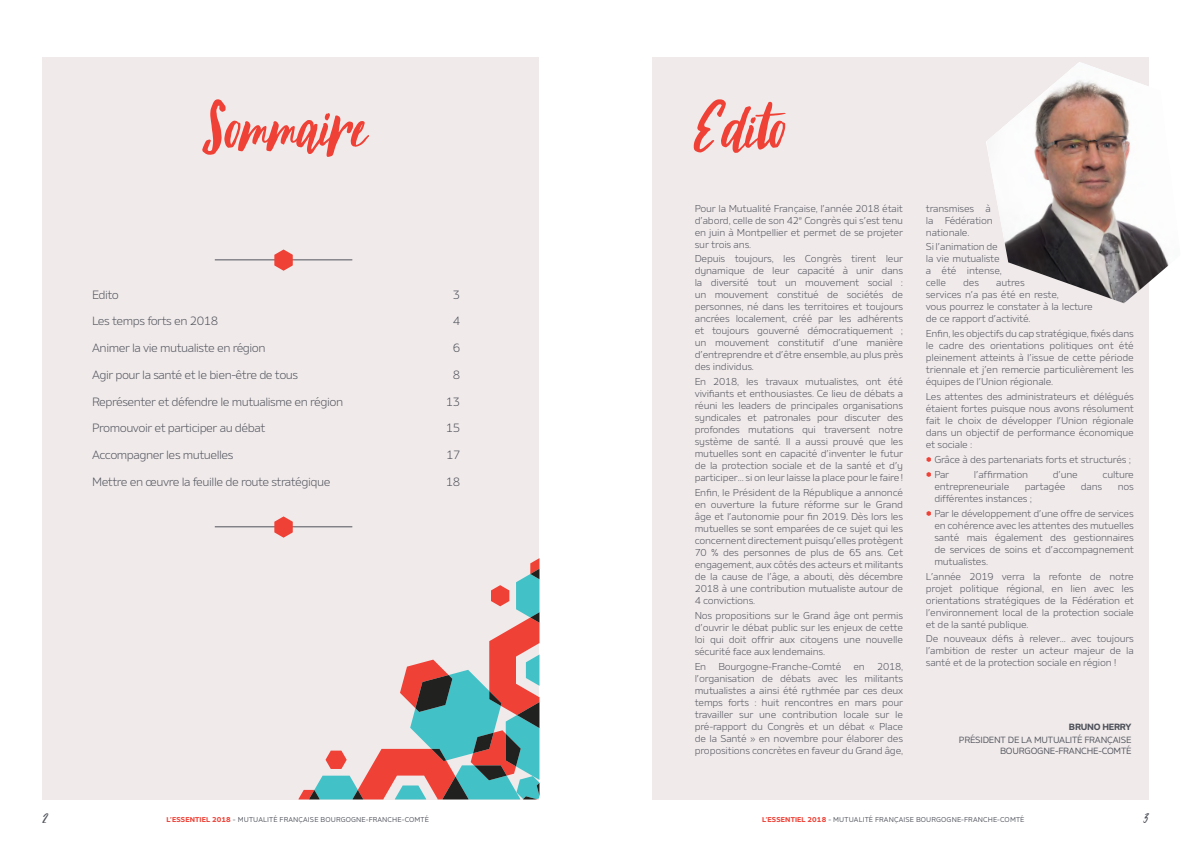
<style>
.page{position:relative;width:1191px;height:842px;background:#fff}
.page>*{position:absolute;margin:0;border:0;box-sizing:border-box;transform-origin:0 0}
.t1{font:80px "October Storm";color:#ef4136}
.t2{font:16px "October Storm";color:#50535c}
.t3{font:300 12px "Amino";letter-spacing:-.04em;color:#50535c}
.t4{font:300 10px/12px "Amino";letter-spacing:-.02em;color:#50535c;text-align:justify}
.t5{font:9px/10.8px "Amino Alt";letter-spacing:-.02em;color:#50535c}
.t6{font:700 9px "Amino Alt";letter-spacing:-.02em;color:#50535c}
.t7{font:7px "Amino Alt";letter-spacing:.02em;color:#50535c}
.s1{font-weight:700;color:#ef4136}
</style>
<div class="page">
<div style="left:652px;top:57px;width:496px;height:742px;background:#eee8e8"></div>
<img style="left:986px;top:63px;width:183px;height:240px">
<div style="left:43px;top:57px;width:496px;height:742px;background:#eee8e8"></div>
<svg style="left:298px;top:558px;width:241px;height:242px"></svg>
<hr style="left:215px;top:260px;width:137px;height:1px;background:#50535c">
<svg style="left:274px;top:249px;width:19px;height:22px"></svg>
<hr style="left:215px;top:526px;width:137px;height:1px;background:#50535c">
<svg style="left:274px;top:516px;width:19px;height:22px"></svg>
<h1 class="t1" style="left:202px;top:88px;width:164px">Sommaire</h1>
<p class="t3" style="left:92px;top:287px;width:28px">Edito</p>
<p class="t3" style="left:453px;top:287px;width:9px">3</p>
<p class="t3" style="left:92px;top:314px;width:128px">Les temps forts en 2018</p>
<p class="t3" style="left:453px;top:314px;width:9px">4</p>
<p class="t3" style="left:92px;top:341px;width:175px">Animer la vie mutualiste en région</p>
<p class="t3" style="left:453px;top:341px;width:9px">6</p>
<p class="t3" style="left:92px;top:367px;width:207px">Agir pour la santé et le bien-être de tous</p>
<p class="t3" style="left:453px;top:367px;width:9px">8</p>
<p class="t3" style="left:92px;top:394px;width:253px">Représenter et défendre le mutualisme en région</p>
<p class="t3" style="left:446px;top:394px;width:16px">13</p>
<p class="t3" style="left:92px;top:421px;width:175px">Promouvoir et participer au débat</p>
<p class="t3" style="left:446px;top:421px;width:16px">15</p>
<p class="t3" style="left:92px;top:448px;width:143px">Accompagner les mutuelles</p>
<p class="t3" style="left:446px;top:448px;width:16px">17</p>
<p class="t3" style="left:92px;top:474px;width:240px">Mettre en œuvre la feuille de route stratégique</p>
<p class="t3" style="left:446px;top:474px;width:16px">18</p>
<h1 class="t1" style="left:694px;top:88px;width:92px">Edito</h1>
<p class="t4" style="left:694px;top:202px;width:210px">Pour la Mutualité Française, l’année 2018 était d’abord, celle de son 42<sup>e</sup> Congrès qui s’est tenu en juin à Montpellier et permet de se projeter sur trois ans.</p>
<p class="t4" style="left:694px;top:253px;width:210px">Depuis toujours, les Congrès tirent leur dynamique de leur capacité à unir dans la diversité tout un mouvement social : un mouvement constitué de sociétés de personnes, né dans les territoires et toujours ancrées localement, créé par les adhérents et toujours gouverné démocratiquement ; un mouvement constitutif d’une manière d’entreprendre et d’être ensemble, au plus près des individus.</p>
<p class="t4" style="left:694px;top:376px;width:210px">En 2018, les travaux mutualistes, ont été vivifiants et enthousiastes. Ce lieu de débats a réuni les leaders de principales organisations syndicales et patronales pour discuter des profondes mutations qui traversent notre système de santé. Il a aussi prouvé que les mutuelles sont en capacité d’inventer le futur de la protection sociale et de la santé et d’y participer… si on leur laisse la place pour le faire !</p>
<p class="t4" style="left:694px;top:486px;width:210px">Enfin, le Président de la République a annoncé en ouverture la future réforme sur le Grand âge et l’autonomie pour fin 2019. Dès lors les mutuelles se sont emparées de ce sujet qui les concernent directement puisqu’elles protègent 70 % des personnes de plus de 65 ans. Cet engagement, aux côtés des acteurs et militants de la cause de l’âge, a abouti, dès décembre 2018 à une contribution mutualiste autour de 4 convictions.</p>
<p class="t4" style="left:694px;top:609px;width:210px">Nos propositions sur le Grand âge ont permis d’ouvrir le débat public sur les enjeux de cette loi qui doit offrir aux citoyens une nouvelle sécurité face aux lendemains.</p>
<p class="t4" style="left:694px;top:660px;width:210px">En Bourgogne-Franche-Comté en 2018, l’organisation de débats avec les militants mutualistes a ainsi été rythmée par ces deux temps forts : huit rencontres en mars pour travailler sur une contribution locale sur le pré-rapport du Congrès et un débat « Place de la Santé » en novembre pour élaborer des propositions concrètes en faveur du Grand âge,</p>
<p class="t4" style="left:926px;top:202px;width:68px;text-align:left">transmises à la Fédération nationale.</p>
<p class="t4" style="left:926px;top:241px;width:77px;text-align:left">Si l’animation de la vie mutualiste a été intense, celle</p>
<p class="t4" style="left:926px;top:277px;width:168px;text-align:left;text-indent:70px">autres<br>services n’a pas été en reste,<br>vous pourrez le constater à la lecture de ce rapport d’activité.</p>
<p class="t4" style="left:926px;top:328px;width:209px">Enfin, les objectifs du cap stratégique, fixés dans le cadre des orientations politiques ont été pleinement atteints à l’issue de cette période triennale et j’en remercie particulièrement les équipes de l’Union régionale.</p>
<p class="t4" style="left:926px;top:390px;width:209px">Les attentes des administrateurs et délégués étaient fortes puisque nous avons résolument fait le choix de développer l’Union régionale dans un objectif de performance économique et sociale :</p>
<p class="t4" style="left:934px;top:452px;width:198px;line-height:14.8px">Grâce à des partenariats forts et structurés ;<br>Par</p>
<p class="t4" style="left:963px;top:277px;width:17px">des</p>
<p class="t4" style="left:974px;top:468px;width:56px">l’affirmation</p>
<p class="t4" style="left:1052px;top:468px;width:27px">d’une</p>
<p class="t4" style="left:1102px;top:468px;width:33px">culture</p>
<p class="t4" style="left:934px;top:480px;width:77px">entrepreneuriale</p>
<p class="t4" style="left:1024px;top:480px;width:42px">partagée</p>
<p class="t4" style="left:1080px;top:480px;width:23px">dans</p>
<p class="t4" style="left:1117px;top:480px;width:18px">nos</p>
<p class="t4" style="left:934px;top:491px;width:201px;line-height:14.8px">différentes instances ;<br>Par le développement d’une offre de services</p>
<p class="t4" style="left:934px;top:519px;width:201px">en cohérence avec les attentes des mutuelles santé mais également des gestionnaires de services de soins et d’accompagnement mutualistes.</p>
<p class="t4" style="left:926px;top:570px;width:209px">L’année 2019 verra la refonte de notre projet politique régional, en lien avec les orientations stratégiques de la Fédération et l’environnement local de la protection sociale et de la santé publique.</p>
<p class="t4" style="left:926px;top:633px;width:209px">De nouveaux défis à relever… avec toujours l’ambition de rester un acteur majeur de la santé et de la protection sociale en région !</p>
<p class="t6" style="left:1069px;top:721px;width:64px">BRUNO HERRY</p>
<p class="t5" style="left:1000px;top:734px;width:133px;text-indent:-41px">PRÉSIDENT DE LA MUTUALITÉ FRANÇAISE<br>BOURGOGNE-FRAN</p>
<p class="t5" style="left:1081px;top:745px;width:39px">CHE-COMTÉ</p>
<h2 class="t2" style="left:43px;top:810px;width:7px">2</h2>
<p class="t7" style="left:167px;top:815px;width:264px"><span class="s1">L’ESSENTIEL 2018</span> - MUTUALITÉ FRANÇAISE BOURGOGNE-FRANCHE-COMTÉ</p>
<p class="t7" style="left:762px;top:815px;width:264px"><span class="s1">L’ESSENTIEL 2018</span> - MUTUALITÉ FRANÇAISE BOURGOGNE-FRANCHE-COMTÉ</p>
<h2 class="t2" style="left:1143px;top:810px;width:7px">3</h2>
</div>
